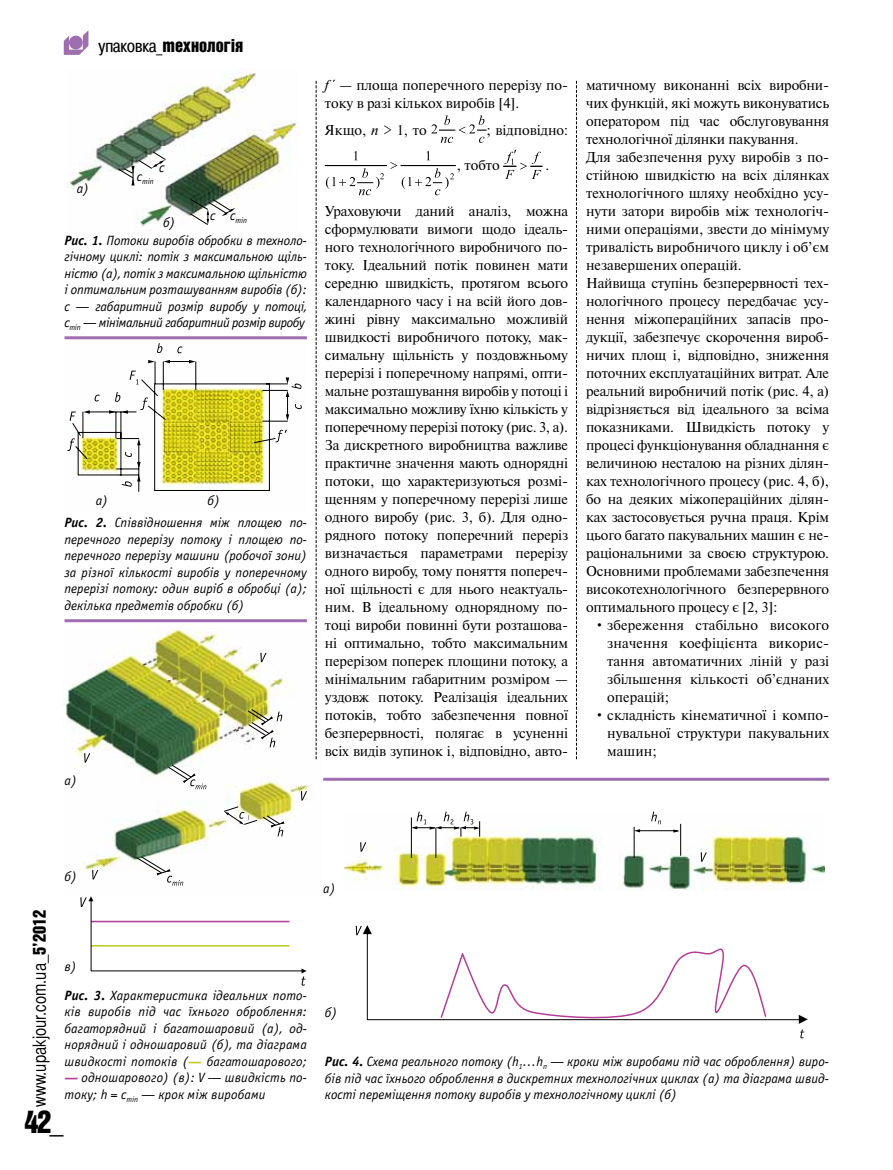
<style>
.page{position:relative;width:893px;height:1170px;background:#fff}
.page>*{position:absolute;margin:0;border:0;box-sizing:border-box;transform-origin:0 0}
.t1{font:31.5px "Bastion Kontrast Alt C";color:#000}
.t2{font:18px "Bastion C";color:#000}
.t3{font:18px "Bastion Kontrast Alt C";color:#000}
.t4{font:14.25px/18px "Newton C";letter-spacing:-.01em;color:#000;text-align:justify}
.t5{font:italic 13.5px/16.5px "Officina Sans C";color:#000;text-align:justify}
.t6{font:italic 7.8px "Officina Sans C";color:#000}
.s1{font-family:"Pragmatica Cond C"}
.s2{font-weight:700}
.s3{font-style:italic}
.s4{font-family:"Bastion Kontrast Alt C"}
.s5{font-weight:700;color:#c2cb20}
.s6{font-weight:700;color:#b43e97}
</style>
<div class="page">
<svg style="left:64px;top:31px;width:24px;height:24px"></svg>
<svg style="left:431px;top:115px;width:55px;height:28px"></svg>
<hr style="left:325px;top:165px;width:61px;height:1px;background:#000">
<hr style="left:401px;top:165px;width:54px;height:1px;background:#000">
<svg style="left:354px;top:151px;width:3px;height:9px"></svg>
<svg style="left:326px;top:168px;width:58px;height:27px"></svg>
<svg style="left:391px;top:151px;width:63px;height:44px"></svg>
<svg style="left:503px;top:150px;width:39px;height:29px"></svg>
<img style="left:65px;top:339px;width:242px;height:21px">
<svg style="left:177px;top:346px;width:6px;height:7px"></svg>
<svg style="left:157px;top:343px;width:5px;height:10px"></svg>
<svg style="left:67px;top:360px;width:235px;height:132px"></svg>
<img style="left:64px;top:628px;width:252px;height:258px">
<svg style="left:260px;top:652px;width:6px;height:10px"></svg>
<svg style="left:84px;top:753px;width:6px;height:9px"></svg>
<svg style="left:92px;top:869px;width:6px;height:10px"></svg>
<svg style="left:301px;top:791px;width:6px;height:9px"></svg>
<svg style="left:136px;top:708px;width:148px;height:177px"></svg>
<img style="left:345px;top:817px;width:480px;height:73px">
<svg style="left:360px;top:842px;width:6px;height:9px"></svg>
<svg style="left:701px;top:852px;width:6px;height:9px"></svg>
<svg style="left:651px;top:811px;width:10px;height:13px"></svg>
<hr style="left:411px;top:817px;width:1px;height:40px;background:#000">
<hr style="left:435px;top:827px;width:1px;height:30px;background:#000">
<hr style="left:638px;top:830px;width:40px;height:1px;background:#000">
<hr style="left:634px;top:826px;width:1px;height:31px;background:#000">
<hr style="left:680px;top:823px;width:1px;height:32px;background:#000">
<svg style="left:634px;top:829px;width:6px;height:3px"></svg>
<svg style="left:673px;top:829px;width:6px;height:3px"></svg>
<svg style="left:411px;top:811px;width:69px;height:25px"></svg>
<hr style="left:323px;top:777px;width:506px;height:3px;background:#9f6eaf">
<hr style="left:65px;top:336px;width:242px;height:3px;background:#9f6eaf">
<hr style="left:65px;top:619px;width:242px;height:3px;background:#9f6eaf">
<svg style="left:316px;top:81px;width:1px;height:679px"></svg>
<svg style="left:576px;top:81px;width:1px;height:679px"></svg>
<img style="left:67px;top:68px;width:231px;height:159px">
<svg style="left:118px;top:151px;width:48px;height:34px"></svg>
<svg style="left:189px;top:198px;width:46px;height:27px"></svg>
<svg style="left:80px;top:896px;width:226px;height:89px"></svg>
<svg style="left:800px;top:1029px;width:4px;height:9px"></svg>
<svg style="left:356px;top:925px;width:452px;height:98px"></svg>
<p class="t3" style="left:99px;top:36px;width:146px"><span class="s1">упаковка_</span>технологія</p>
<p class="t5" style="left:77px;top:181px;width:14px">а)</p>
<p class="t5" style="left:159px;top:159px;width:7px">с</p>
<p class="t6" style="left:137px;top:177px;width:18px"><sup>с</sup>min</p>
<p class="t5" style="left:163px;top:214px;width:14px">б)</p>
<p class="t5" style="left:210px;top:208px;width:7px">с</p>
<p class="t6" style="left:230px;top:216px;width:18px"><sup>с</sup>min</p>
<p class="t5" style="left:65px;top:232px;width:244px"><span class="s2">Рис. 1.</span> Потоки виробів обробки в техноло&shy;гічному циклі: потік з максимальною щіль&shy;ністю (а), потік з максимальною щільністю і оптимальним розташуванням виробів (б): с — габаритний розмір виробу у потоці, с<sub>min</sub> — мінімальний габаритний розмір виробу</p>
<p class="t5" style="left:96px;top:492px;width:14px">а)</p>
<p class="t5" style="left:207px;top:492px;width:14px">б)</p>
<p class="t5" style="left:65px;top:514px;width:244px"><span class="s2">Рис. 2.</span> Співвідношення між площею по&shy;перечного перерізу потоку і площею по&shy;перечного перерізу машини (робочої зони) за різної кількості виробів у поперечному перерізі потоку: один виріб в обробці (а); декілька предметів обробки (б)</p>
<p class="t5" style="left:65px;top:772px;width:14px">а)</p>
<p class="t4" style="left:325px;top:76px;width:245px"><span class="s3">f</span> — площа поперечного перерізу по&shy;току в разі кількох виробів [4].</p>
<p class="t4" style="left:325px;top:121px;width:103px">Якщо, <span class="s3">n</span> &gt; 1, то</p>
<p class="t4" style="left:486px;top:121px;width:83px">; відповідно:</p>
<p class="t4" style="left:457px;top:156px;width:45px">, тобто</p>
<p class="t4" style="left:546px;top:156px;width:5px">.</p>
<p class="t4" style="left:325px;top:202px;width:245px">Ураховуючи даний аналіз, можна сформулювати вимоги щодо ідеаль&shy;ного технологічного виробничого по&shy;току. Ідеальний потік повинен мати середню швидкість, протягом всього календарного часу і на всій його дов&shy;жині рівну максимально можливій швидкості виробничого потоку, мак&shy;симальну щільність у поздовжньому перерізі і поперечному напрямі, опти&shy;мальне розташування виробів у потоці і максимально можливу їхню кількість у поперечному перерізі потоку (рис. 3, а).<br>За дискретного виробництва важливе практичне значення мають однорядні потоки, що характеризуються розмі&shy;щенням у поперечному перерізі лише одного виробу (рис. 3, б). Для одно&shy;рядного потоку поперечний переріз визначається параметрами перерізу одного виробу, тому поняття попереч&shy;ної щільності є для нього неактуаль&shy;ним. В ідеальному однорядному по&shy;тоці вироби повинні бути розташова&shy;ні оптимально, тобто максимальним перерізом поперек площини потоку, а мінімальним габаритним розміром — уздовж потоку. Реалізація ідеальних потоків, тобто забезпечення повної безперервності, полягає в усуненні всіх видів зупинок і, відповідно, авто-</p>
<p class="t4" style="left:586px;top:76px;width:245px;text-align:left">матичному виконанні всіх виробни&shy;чих функцій, які можуть виконуватись оператором під час обслуговування технологічної ділянки пакування.<br>Для забезпечення руху виробів з по&shy;стійною швидкістю на всіх ділянках технологічного шляху необхідно усу&shy;нути затори виробів між технологіч&shy;ними операціями, звести до мінімуму тривалість виробничого циклу і об’єм незавершених операцій.<br>Найвища ступінь безперервності тех&shy;нологічного процесу передбачає усу&shy;нення міжопераційних запасів про&shy;дукції, забезпечує скорочення вироб&shy;ничих площ і, відповідно, зниження поточних експлуатаційних витрат. Але реальний виробничий потік (рис. 4, а) відрізняється від ідеального за всіма показниками. Швидкість потоку у процесі функціонування обладнання є величиною несталою на різних ділян&shy;ках технологічного процесу (рис. 4, б), бо на деяких міжопераційних ділян&shy;ках застосовується ручна праця. Крім цього багато пакувальних машин є не&shy;раціональними за своєю структурою.<br>Основними проблемами забезпечення високотехнологічного безперервного оптимального процесу є [2, 3]:</p>
<p class="t4" style="left:607px;top:616px;width:223px;text-indent:-13px">• збереження стабільно високого значення коефіцієнта викорис&shy;тання автоматичних ліній у разі збільшення кількості об’єднаних операцій;</p>
<p class="t4" style="left:607px;top:706px;width:223px;text-indent:-13px">• складність кінематичної і компо&shy;нувальної структури пакувальних машин;</p>
<p class="t2" style="left:29px;top:1106px;width:198px;rotate:-90deg">www.upakjour.com.ua_<span class="s4">5’2012</span></p>
<p class="t5" style="left:65px;top:868px;width:14px">б)</p>
<p class="t5" style="left:65px;top:958px;width:14px">в)</p>
<p class="t5" style="left:65px;top:987px;width:244px"><span class="s2">Рис. 3.</span> Характеристика ідеальних пото&shy;ків виробів під час їхнього оброблення: багаторядний і багатошаровий (а), од&shy;норядний і одношаровий (б), та діаграма швидкості потоків (<span class="s5">—</span> багатошарового;</p>
<p class="t5" style="left:65px;top:1069px;width:244px"><span class="s6">—</span> одношарового) (в): V — швидкість по&shy;току; h = с<sub>min</sub> — крок між виробами</p>
<h1 class="t1" style="left:25px;top:1105px;width:41px">42_</h1>
<p class="t5" style="left:323px;top:880px;width:14px">а)</p>
<p class="t5" style="left:325px;top:1004px;width:14px">б)</p>
<p class="t5" style="left:325px;top:1053px;width:505px"><span class="s2">Рис. 4.</span> Схема реального потоку (h<sub>1</sub>…h<sub>n</sub> — кроки між виробами під час оброблення) виро&shy;бів під час їхнього оброблення в дискретних технологічних циклах (а) та діаграма швид&shy;кості переміщення потоку виробів у технологічному циклі (б)</p>
</div>
